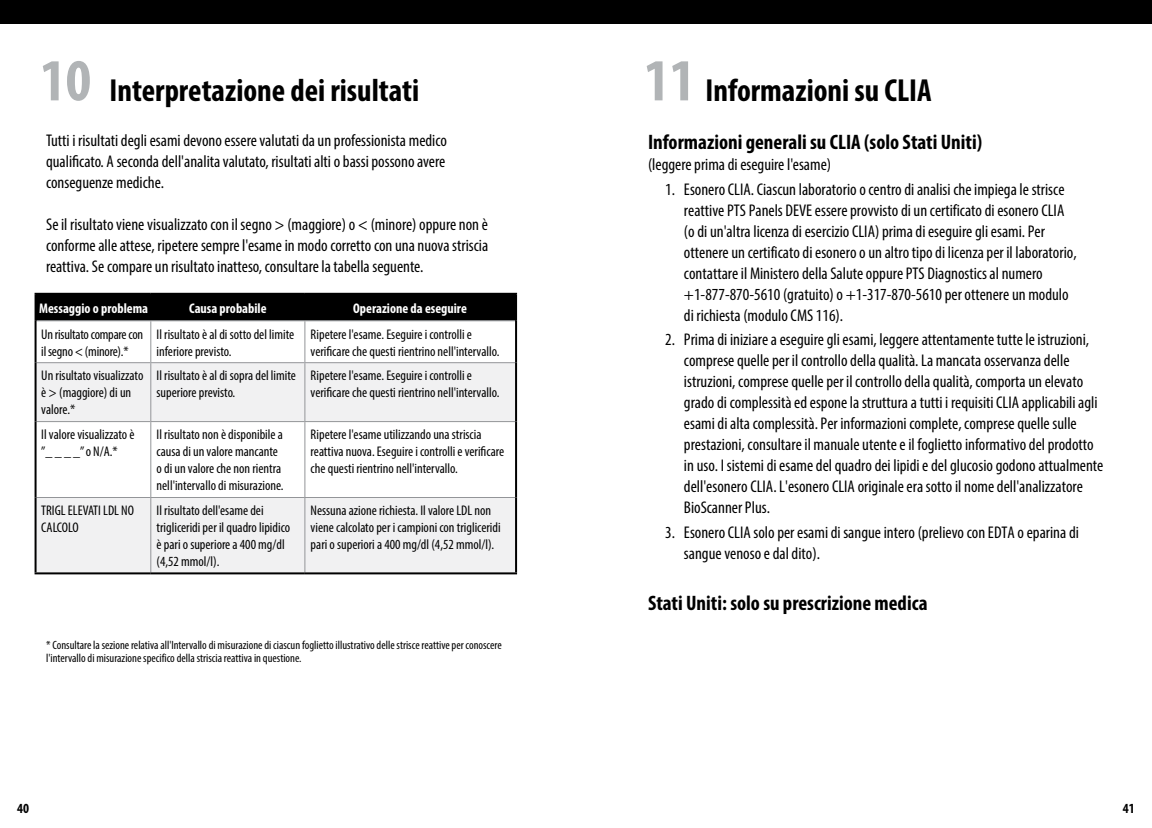
<style>
.page{position:relative;width:1152px;height:828px;background:#fff}
.page>*{position:absolute;margin:0;border:0;box-sizing:border-box;transform-origin:0 0}
.t1{font:700 condensed 32px "Myriad Pro";color:#000}
.t2{font:700 condensed 21px "Myriad Pro";color:#000}
.t3{font:condensed 17px/21px "Myriad Pro";color:#000}
.t4{font:condensed 14px/17px "Myriad Pro";color:#000}
.t5{font:700 condensed 14px "Myriad Pro";color:#fff}
.t6{font:700 condensed 14px "Myriad Pro";color:#000}
.t7{font:condensed 12px/12.6px "Myriad Pro";color:#000}
.s1{font-size:60px;color:#b1b4b6}
</style>
<div class="page">
<div style="left:0;top:0;width:1152px;height:23px;background:#000"></div>
<div style="left:37px;top:295px;width:478px;height:25px;background:#000"></div>
<svg style="left:37px;top:321px;width:478px;height:41px"></svg>
<svg style="left:37px;top:363px;width:478px;height:209px;fill:#f1f1f2"></svg>
<hr style="left:37px;top:320px;width:114px;height:1px;background:#939598">
<hr style="left:151px;top:320px;width:154px;height:1px;background:#939598">
<hr style="left:150px;top:321px;width:1px;height:41px;background:#939598">
<hr style="left:305px;top:320px;width:210px;height:1px;background:#939598">
<hr style="left:304px;top:321px;width:1px;height:41px;background:#939598">
<hr style="left:37px;top:362px;width:114px;height:1px;background:#939598">
<hr style="left:151px;top:362px;width:154px;height:1px;background:#939598">
<hr style="left:150px;top:363px;width:1px;height:58px;background:#939598">
<hr style="left:305px;top:362px;width:210px;height:1px;background:#939598">
<hr style="left:304px;top:363px;width:1px;height:58px;background:#939598">
<hr style="left:37px;top:421px;width:114px;height:1px;background:#939598">
<hr style="left:151px;top:421px;width:154px;height:1px;background:#939598">
<hr style="left:150px;top:422px;width:1px;height:75px;background:#939598">
<hr style="left:305px;top:421px;width:210px;height:1px;background:#939598">
<hr style="left:304px;top:422px;width:1px;height:75px;background:#939598">
<hr style="left:37px;top:497px;width:114px;height:1px;background:#939598">
<hr style="left:151px;top:497px;width:154px;height:1px;background:#939598">
<hr style="left:150px;top:498px;width:1px;height:74px;background:#939598">
<hr style="left:305px;top:497px;width:210px;height:1px;background:#939598">
<hr style="left:304px;top:498px;width:1px;height:74px;background:#939598">
<hr style="left:35px;top:293px;width:116px;height:2px;background:#000">
<hr style="left:35px;top:295px;width:2px;height:26px;background:#000">
<hr style="left:151px;top:293px;width:154px;height:2px;background:#000">
<hr style="left:305px;top:293px;width:212px;height:2px;background:#000">
<hr style="left:515px;top:295px;width:2px;height:26px;background:#000">
<hr style="left:35px;top:321px;width:2px;height:42px;background:#000">
<hr style="left:515px;top:321px;width:2px;height:42px;background:#000">
<hr style="left:35px;top:363px;width:2px;height:59px;background:#000">
<hr style="left:515px;top:363px;width:2px;height:59px;background:#000">
<hr style="left:35px;top:422px;width:2px;height:76px;background:#000">
<hr style="left:515px;top:422px;width:2px;height:76px;background:#000">
<hr style="left:35px;top:497px;width:2px;height:75px;background:#000">
<hr style="left:515px;top:497px;width:2px;height:75px;background:#000">
<hr style="left:35px;top:572px;width:116px;height:2px;background:#000">
<hr style="left:151px;top:572px;width:154px;height:2px;background:#000">
<hr style="left:305px;top:572px;width:212px;height:2px;background:#000">
<h1 class="t1" style="left:40px;top:71px;width:381px"><span class="s1">10</span> Interpretazione dei risultati</h1>
<p class="t3" style="left:46px;top:130px;width:402px;text-align:justify">Tutti i risultati degli esami devono essere valutati da un professionista medico qualificato. A seconda dell'analita valutato, risultati alti o bassi possono avere conseguenze mediche.</p>
<p class="t3" style="left:46px;top:214px;width:444px;text-align:justify">Se il risultato viene visualizzato con il segno &gt; (maggiore) o &lt; (minore) oppure non è conforme alle attese, ripetere sempre l'esame in modo corretto con una nuova striscia reattiva. Se compare un risultato inatteso, consultare la tabella seguente.</p>
<p class="t5" style="left:39px;top:299px;width:110px">Messaggio o problema</p>
<p class="t5" style="left:189px;top:299px;width:79px">Causa probabile</p>
<p class="t5" style="left:353px;top:299px;width:115px">Operazione da eseguire</p>
<p class="t4" style="left:41px;top:325px;width:103px">Un risultato compare con il segno &lt; (minore).*</p>
<p class="t4" style="left:157px;top:325px;width:139px">Il risultato è al di sotto del limite inferiore previsto.</p>
<p class="t4" style="left:311px;top:325px;width:190px">Ripetere l'esame. Eseguire i controlli e verificare che questi rientrino nell'intervallo.</p>
<p class="t4" style="left:41px;top:367px;width:104px">Un risultato visualizzato è &gt; (maggiore) di un valore.*</p>
<p class="t4" style="left:157px;top:367px;width:141px">Il risultato è al di sopra del limite superiore previsto.</p>
<p class="t4" style="left:311px;top:367px;width:190px">Ripetere l'esame. Eseguire i controlli e verificare che questi rientrino nell'intervallo.</p>
<p class="t4" style="left:41px;top:426px;width:95px">Il valore visualizzato è ”_ _ _ _” o N/A.*</p>
<p class="t4" style="left:157px;top:426px;width:129px">Il risultato non è disponibile a causa di un valore mancante o di un valore che non rientra nell'intervallo di misurazione.</p>
<p class="t4" style="left:311px;top:426px;width:195px">Ripetere l'esame utilizzando una striscia reattiva nuova. Eseguire i controlli e verificare che questi rientrino nell'intervallo.</p>
<p class="t4" style="left:41px;top:502px;width:94px">TRIGL ELEVATI LDL NO<br>CALCOLO</p>
<p class="t4" style="left:157px;top:502px;width:135px">Il risultato dell'esame dei trigliceridi per il quadro lipidico è pari o superiore a 400 mg/dl (4,52 mmol/l).</p>
<p class="t4" style="left:311px;top:502px;width:192px">Nessuna azione richiesta. Il valore LDL non viene calcolato per i campioni con trigliceridi pari o superiori a 400 mg/dl (4,52 mmol/l).</p>
<p class="t7" style="left:46px;top:639px;width:457px">* Consultare la sezione relativa all'Intervallo di misurazione di ciascun foglietto illustrativo delle strisce reattive per conoscere l'intervallo di misurazione specifico della striscia reattiva in questione.</p>
<h1 class="t1" style="left:644px;top:71px;width:289px"><span class="s1">11</span> Informazioni su CLIA</h1>
<p class="t2" style="left:648px;top:129px;width:336px">Informazioni generali su CLIA (solo Stati Uniti)</p>
<p class="t3" style="left:648px;top:154px;width:185px">(leggere prima di eseguire l'esame)</p>
<p class="t3" style="left:684px;top:178px;width:394px;text-indent:-19px">1. Esonero CLIA. Ciascun laboratorio o centro di analisi che impiega le strisce reattive PTS Panels DEVE essere provvisto di un certificato di esonero CLIA (o di un'altra licenza di esercizio CLIA) prima di eseguire gli esami. Per ottenere un certificato di esonero o un altro tipo di licenza per il laboratorio, contattare il Ministero della Salute oppure PTS Diagnostics al numero +1-877-870-5610 (gratuito) o +1-317-870-5610 per ottenere un modulo di richiesta (modulo CMS 116).</p>
<p class="t3" style="left:684px;top:329px;width:421px;text-indent:-19px">2. Prima di iniziare a eseguire gli esami, leggere attentamente tutte le istruzioni, comprese quelle per il controllo della qualità. La mancata osservanza delle istruzioni, comprese quelle per il controllo della qualità, comporta un elevato grado di complessità ed espone la struttura a tutti i requisiti CLIA applicabili agli esami di alta complessità. Per informazioni complete, comprese quelle sulle prestazioni, consultare il manuale utente e il foglietto informativo del prodotto in uso. I sistemi di esame del quadro dei lipidi e del glucosio godono attualmente dell'esonero CLIA. L'esonero CLIA originale era sotto il nome dell'analizzatore BioScanner Plus.</p>
<p class="t3" style="left:684px;top:521px;width:396px;text-indent:-19px">3. Esonero CLIA solo per esami di sangue intero (prelievo con EDTA o eparina di sangue venoso e dal dito).</p>
<p class="t2" style="left:648px;top:590px;width:281px">Stati Uniti: solo su prescrizione medica</p>
<p class="t6" style="left:17px;top:799px;width:13px">40</p>
<p class="t6" style="left:1123px;top:799px;width:13px">41</p>
</div>
